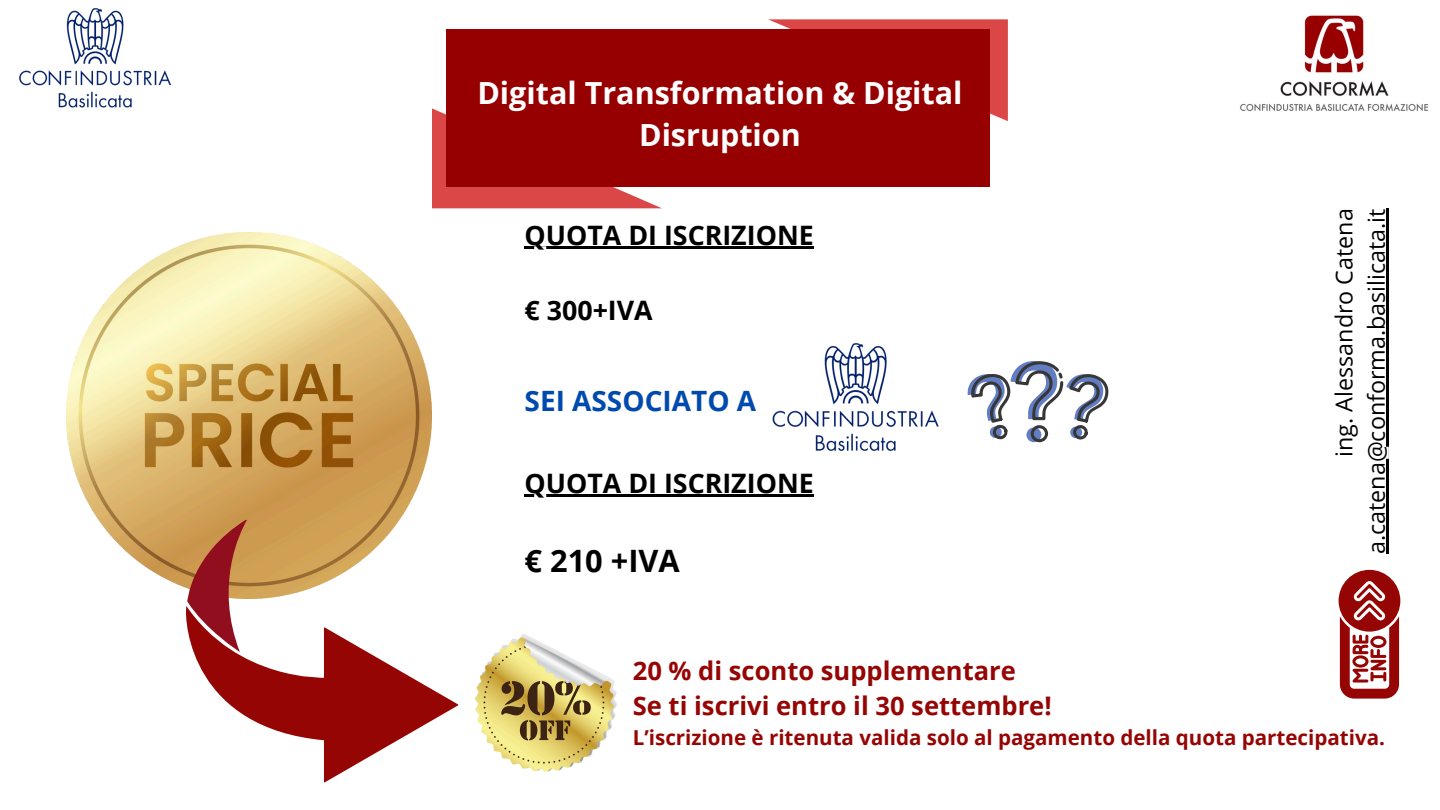
<style>
.page{position:relative;width:1440px;height:810px;background:#fff}
.page>*{position:absolute;margin:0;border:0;box-sizing:border-box;transform-origin:0 0}
.t1{font:700 30.8px "Open Sans";color:#000}
.t2{font:700 30.5px/42px "Open Sans";color:#fff;text-align:center}
.t3{font:700 28px "Open Sans";color:#004aad}
.t4{font:700 26.8px "Open Sans";color:#000}
.t5{font:700 25.6px "Open Sans";color:#950504}
.t6{font:23.3px "Open Sans";color:#000}
.t7{font:700 20.6px "Open Sans";color:#950504}
</style>
<div class="page">
<img style="left:1240px;top:15px;width:189px;height:96px">
<svg style="left:768px;top:19px;width:240px;height:102px;background:#d94f4f"></svg>
<svg style="left:432px;top:108px;width:229px;height:100px;background:#de5858"></svg>
<div style="left:446px;top:30px;width:544px;height:157px;background:#970000"></div>
<img style="left:66px;top:233px;width:366px;height:365px">
<svg style="left:186px;top:606px;width:272px;height:176px"></svg>
<svg style="left:187px;top:520px;width:60px;height:132px;background:#b35c4a"></svg>
<img style="left:475px;top:634px;width:141px;height:137px">
<hr style="left:525px;top:247px;width:289px;height:2px;background:#000">
<img style="left:772px;top:344px;width:167px;height:107px">
<svg style="left:967px;top:361px;width:141px;height:81px"></svg>
<hr style="left:525px;top:494px;width:289px;height:3px;background:#000">
<img style="left:19px;top:8px;width:152px;height:100px">
<hr style="left:1386px;top:209px;width:2px;height:345px;background:#000">
<svg style="left:1339px;top:570px;width:61px;height:129px"></svg>
<p class="t2" style="left:477px;top:71px;width:487px">Digital Transformation &amp; Digital<br>Disruption</p>
<p class="t4" style="left:525px;top:217px;width:291px">QUOTA DI ISCRIZIONE</p>
<p class="t4" style="left:525px;top:292px;width:130px">€ 300+IVA</p>
<h4 class="t3" style="left:525px;top:381px;width:233px">SEI ASSOCIATO A</h4>
<p class="t4" style="left:525px;top:464px;width:291px">QUOTA DI ISCRIZIONE</p>
<h3 class="t1" style="left:525px;top:539px;width:157px">€ 210 +IVA</h3>
<h3 class="t6" style="left:1328px;top:457px;width:250px;rotate:-90deg">ing. Alessandro Catena</h3>
<h1 class="t6" style="left:1360px;top:554px;width:347px;rotate:-90deg">a.catena@conforma.basilicata.it</h1>
<h3 class="t5" style="left:633px;top:653px;width:385px">20 % di sconto supplementare</h3>
<p class="t5" style="left:633px;top:688px;width:420px">Se ti iscrivi entro il 30 settembre!</p>
<h1 class="t7" style="left:633px;top:723px;width:754px">L’iscrizione è ritenuta valida solo al pagamento della quota partecipativa.</h1>
</div>
